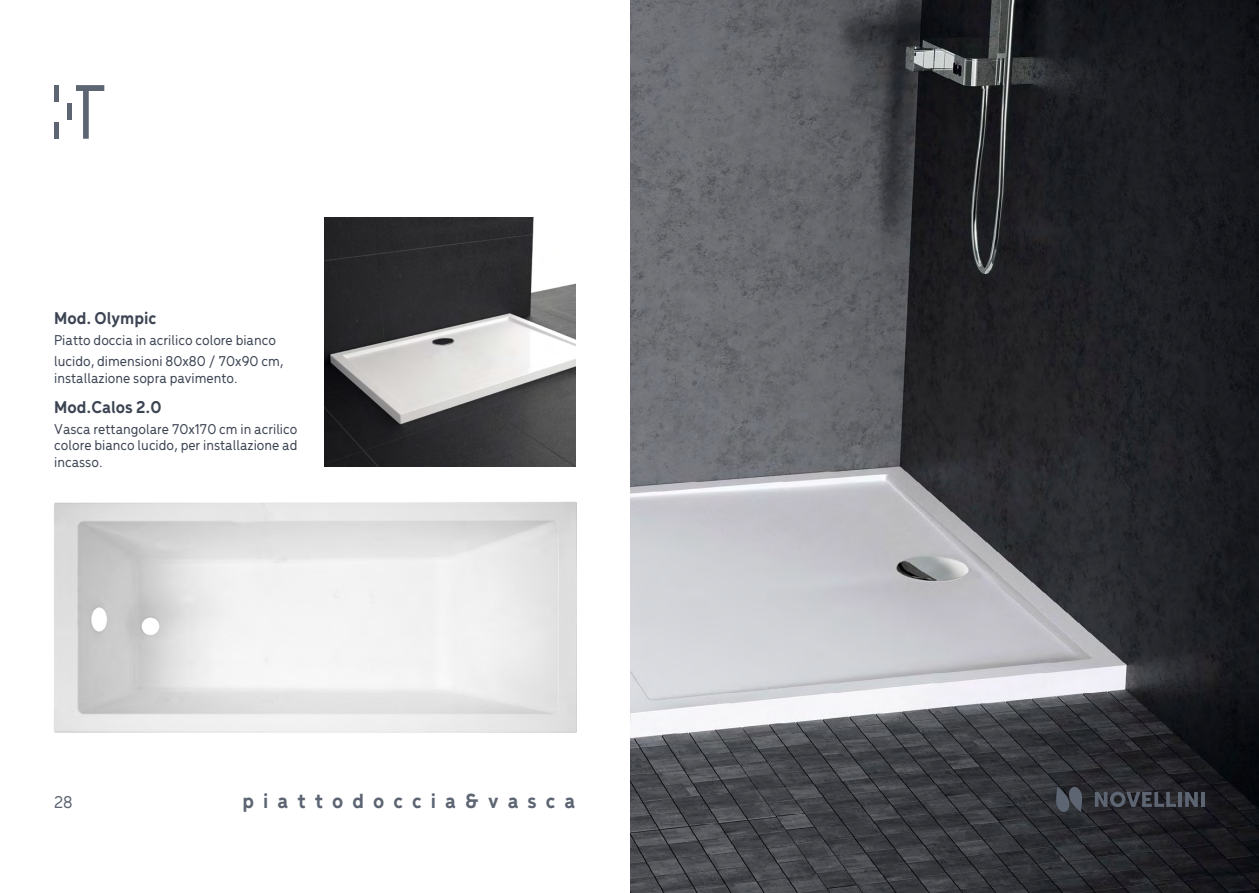
<style>
.page{position:relative;width:1259px;height:893px;background:#fff}
.page>*{position:absolute;margin:0;border:0;box-sizing:border-box;transform-origin:0 0}
.t1{font:700 21.6px "Menca";letter-spacing:.42em;color:#5d6573}
.t2{font:700 18px "Menca";color:#3c4453}
.t3{font:500 18px "Menca";color:#5d6573}
.t4{font:500 15px/16.5px "Menca";color:#3c4453}
</style>
<div class="page">
<img style="left:630px;top:0;width:629px;height:893px">
<img style="left:325px;top:217px;width:250px;height:250px">
<svg style="left:1094px;top:792px;width:82px;height:15px"></svg>
<hr style="left:1178px;top:792px;width:3px;height:15px;background:#5d6573">
<svg style="left:1185px;top:792px;width:12px;height:15px"></svg>
<hr style="left:1201px;top:792px;width:4px;height:15px;background:#5d6573">
<svg style="left:1055px;top:787px;width:27px;height:25px"></svg>
<img style="left:54px;top:502px;width:522px;height:230px">
<svg style="left:76px;top:85px;width:28px;height:54px"></svg>
<div style="left:54px;top:85px;width:5px;height:16px;background:#5d6573"></div>
<div style="left:67px;top:104px;width:5px;height:16px;background:#5d6573"></div>
<div style="left:54px;top:123px;width:5px;height:16px;background:#5d6573"></div>
<p class="t2" style="left:54px;top:306px;width:104px">Mod. Olympic</p>
<p class="t4" style="left:54px;top:329px;width:231px;line-height:21px">Piatto doccia in acrilico colore bianco lucido, dimensioni 80x80 / 70x90 cm,</p>
<p class="t4" style="left:54px;top:369px;width:185px">installazione sopra pavimento.</p>
<p class="t2" style="left:54px;top:394px;width:109px">Mod.Calos 2.0</p>
<p class="t4" style="left:54px;top:420px;width:245px;text-align:justify">Vasca rettangolare 70x170 cm in acrilico colore bianco lucido, per installazione ad incasso.</p>
<p class="t3" style="left:54px;top:790px;width:20px">28</p>
<h1 class="t1" style="left:242px;top:786px;width:334px">piattodoccia&amp;vasca</h1>
</div>
